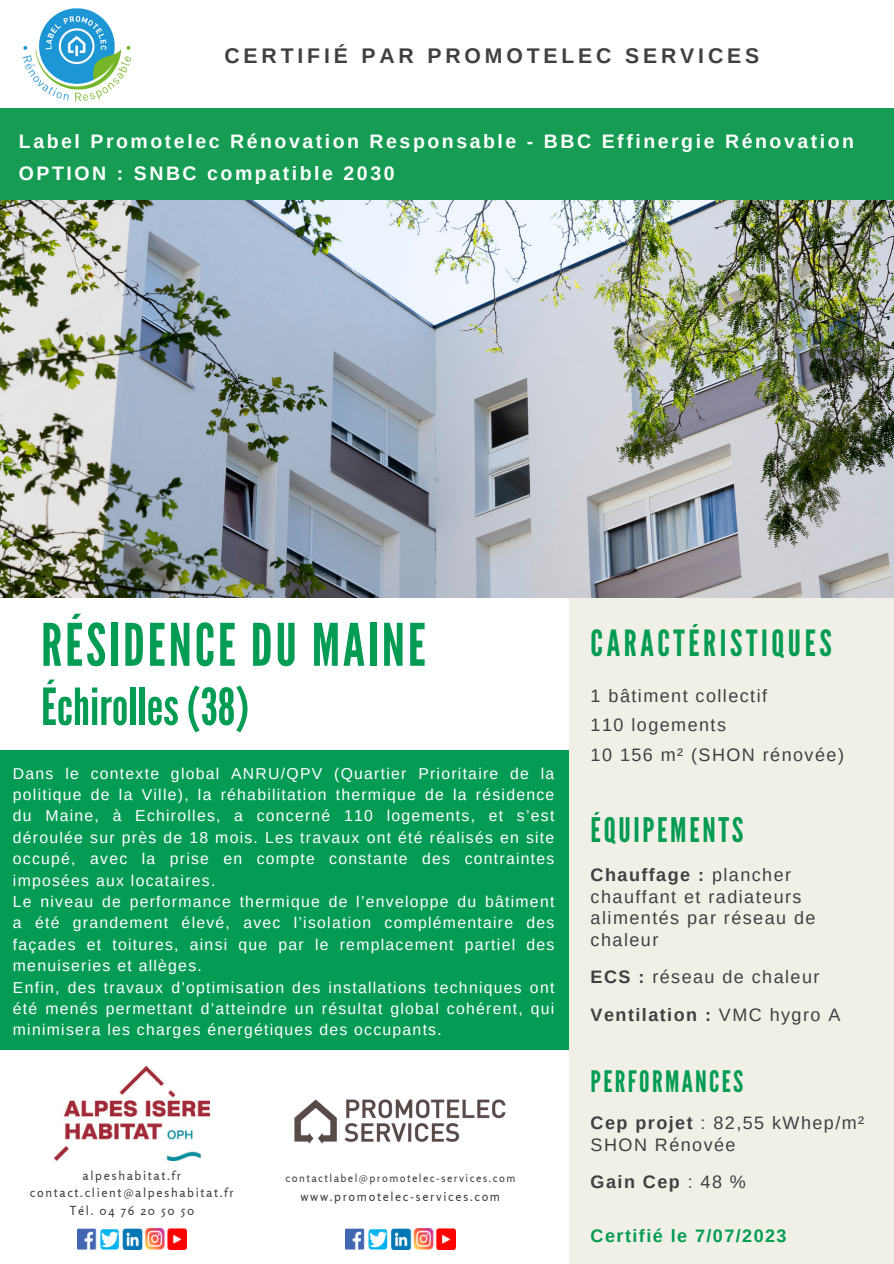
<style>
.page{position:relative;width:894px;height:1264px;background:#fff}
.page>*{position:absolute;margin:0;border:0;box-sizing:border-box;transform-origin:0 0}
.t1{font:58.5px "League Gothic";letter-spacing:.05em;color:#049b55}
.t2{font:51px "League Gothic";color:#049b55}
.t3{font:36px "League Gothic";letter-spacing:.1em;color:#049b55}
.t4{font:33.75px "League Gothic";letter-spacing:.08em;color:#049b55}
.t5{font:29.55px "League Gothic";letter-spacing:.08em;color:#049b55}
.t6{font:700 21.15px "Arimo";letter-spacing:.18em;color:#414040}
.t7{font:700 19.5px "Arimo";letter-spacing:.13em;color:#fff}
.t8{font:18px/21.5px "Arimo";letter-spacing:.08em;color:#414040}
.t9{font:700 18px "Arimo";letter-spacing:.08em;color:#414040}
.t10{font:700 18px "Arimo";letter-spacing:.08em;color:#049b55}
.t11{font:15.75px/21.3px "Arimo";letter-spacing:.08em;color:#fff;text-align:justify}
.t12{font:12.45px "Rosario";letter-spacing:.13em;color:#414040}
.t13{font:10.95px "Rosario";letter-spacing:.13em;color:#414040}
.s1{font-weight:700}
.s2{font-weight:400}
</style>
<div class="page">
<div style="left:0;top:749px;width:569px;height:300px;background:#049b55"></div>
<img style="left:294px;top:1099px;width:212px;height:45px">
<img style="left:22px;top:8px;width:110px;height:94px">
<div style="left:0;top:108px;width:893px;height:92px;background:#169d53"></div>
<div style="left:569px;top:591px;width:324px;height:672px;background:#f1f0e7"></div>
<img style="left:346px;top:1228px;width:109px;height:21px">
<img style="left:55px;top:1066px;width:154px;height:94px">
<img style="left:0;top:200px;width:893px;height:397px">
<img style="left:77px;top:1228px;width:109px;height:21px">
<p class="t6" style="left:224px;top:43px;width:536px">CERTIFIÉ PAR PROMOTELEC SERVICES</p>
<p class="t7" style="left:19px;top:130px;width:836px">Label Promotelec Rénovation Responsable - BBC Effinergie Rénovation</p>
<p class="t7" style="left:19px;top:163px;width:377px">OPTION : SNBC compatible 2030</p>
<p class="t1" style="left:41px;top:611px;width:386px">RÉSIDENCE DU MAINE</p>
<p class="t2" style="left:41px;top:677px;width:209px">Échirolles(38)</p>
<p class="t11" style="left:13px;top:762px;width:543px">Dans le contexte global ANRU/QPV (Quartier Prioritaire de la politique de la Ville), la réhabilitation thermique de la résidence du Maine, à Echirolles, a concerné 110 logements, et s’est déroulée sur près de 18 mois. Les travaux ont été réalisés en site occupé, avec la prise en compte constante des contraintes imposées aux locataires.</p>
<p class="t11" style="left:13px;top:890px;width:543px">Le niveau de performance thermique de l’enveloppe du bâtiment a été grandement élevé, avec l’isolation complémentaire des façades et toitures, ainsi que par le remplacement partiel des menuiseries et allèges.</p>
<p class="t11" style="left:13px;top:976px;width:543px">Enfin, des travaux d’optimisation des installations techniques ont été menés permettant d’atteindre un résultat global cohérent, qui minimisera les charges énergétiques des occupants.</p>
<p class="t12" style="left:83px;top:1167px;width:100px">alpeshabitat.fr</p>
<p class="t12" style="left:30px;top:1185px;width:205px">contact.client@alpeshabitat.fr</p>
<p class="t12" style="left:69px;top:1202px;width:126px">Tél. 04 76 20 50 50</p>
<p class="t13" style="left:285px;top:1171px;width:231px">contactlabel@promotelec-services.com</p>
<p class="t12" style="left:300px;top:1189px;width:201px">www.promotelec-services.com</p>
<p class="t3" style="left:590px;top:622px;width:242px">CARACTÉRISTIQUES</p>
<p class="t8" style="left:590px;top:685px;width:178px">1 bâtiment collectif</p>
<p class="t8" style="left:590px;top:714px;width:137px">110 logements</p>
<p class="t8" style="left:590px;top:743px;width:255px">10 156 m² (SHON rénovée)</p>
<p class="t4" style="left:590px;top:810px;width:154px">ÉQUIPEMENTS</p>
<p class="t8" style="left:590px;top:864px;width:226px"><span class="s1">Chauffage :</span> plancher chauffant et radiateurs alimentés par réseau de chaleur</p>
<p class="t8" style="left:590px;top:966px;width:230px"><span class="s1">ECS :</span> réseau de chaleur</p>
<p class="t9" style="left:590px;top:1004px;width:251px">Ventilation : <span class="s2">VMC hygro A</span></p>
<p class="t5" style="left:590px;top:1064px;width:154px">PERFORMANCES</p>
<p class="t8" style="left:590px;top:1112px;width:275px"><span class="s1">Cep projet</span> : 82,55 kWhep/m²<br>SHON Rénovée</p>
<p class="t9" style="left:590px;top:1171px;width:157px">Gain Cep <span class="s2">: 48 %</span></p>
<p class="t10" style="left:590px;top:1225px;width:197px">Certifié le 7/07/2023</p>
</div>
